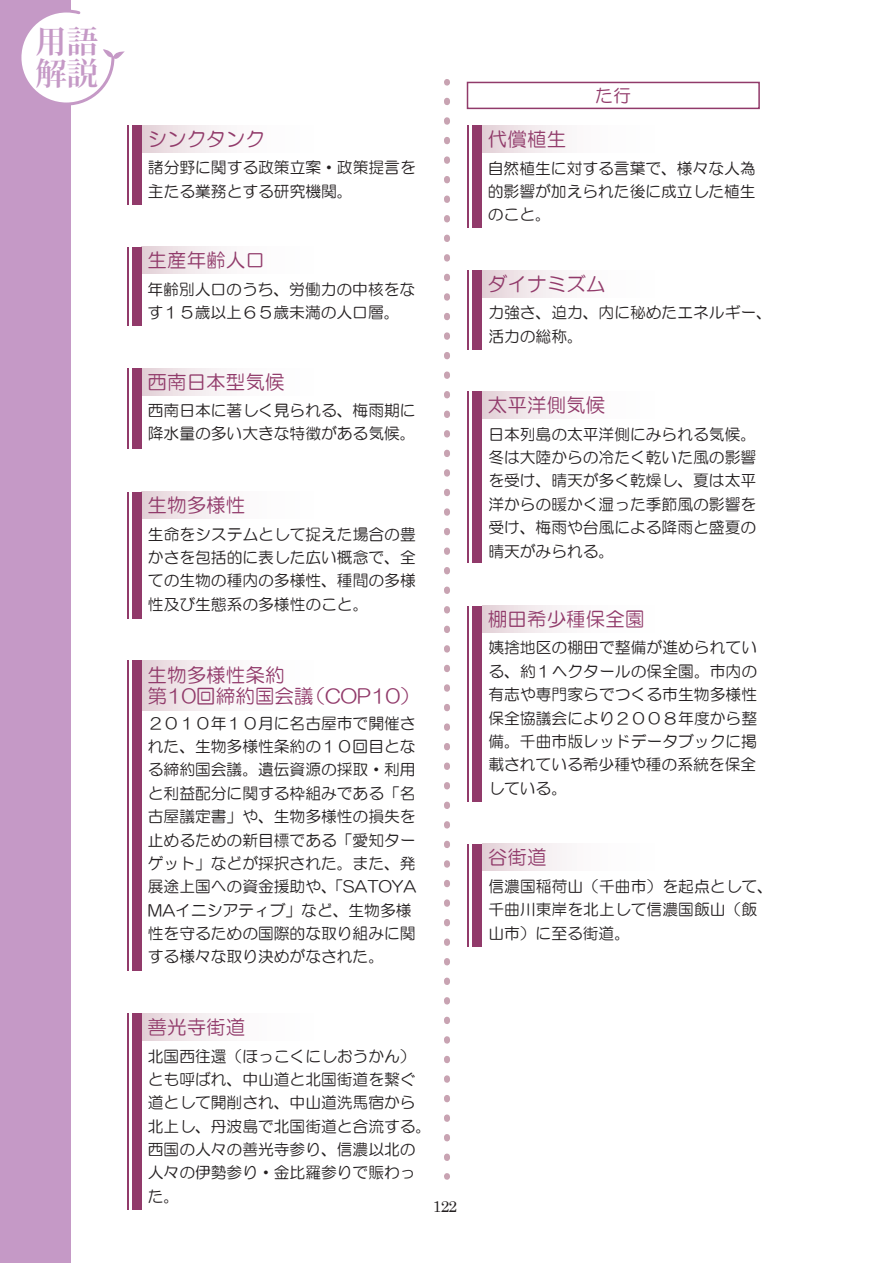
<style>
.page{position:relative;width:893px;height:1263px;background:#fff}
.page>*{position:absolute;margin:0;border:0;box-sizing:border-box;transform-origin:0 0}
.t1{font:700 31.5px/32.5px "Koz Min Pro";color:#c599c6}
.t2{font:19.5px/21.3px "HG Maru Gothic MPRO";letter-spacing:.005em;color:#913a6a}
.t3{font:18px "HG Maru Gothic MPRO";color:#913a6a}
.t4{font:15.75px/23.4px "HG Maru Gothic MPRO";color:#231f20}
.t5{font:15.75px "Century";color:#231f20}
</style>
<div class="page">
<div style="left:0;top:0;width:70px;height:1263px;background:#c599c6"></div>
<svg style="left:21px;top:8px;width:104px;height:99px"></svg>
<svg style="left:142px;top:125px;width:79px;height:27px"></svg>
<div style="left:132px;top:125px;width:10px;height:79px;background:#913a6a"></div>
<hr style="left:127px;top:125px;width:2px;height:79px;background:#913a6a">
<div style="left:467px;top:82px;width:293px;height:27px;border:2px solid #913a6a"></div>
<svg style="left:482px;top:125px;width:80px;height:27px"></svg>
<div style="left:472px;top:125px;width:10px;height:103px;background:#913a6a"></div>
<hr style="left:467px;top:125px;width:2px;height:103px;background:#913a6a">
<svg style="left:482px;top:270px;width:80px;height:27px"></svg>
<div style="left:472px;top:270px;width:10px;height:79px;background:#913a6a"></div>
<hr style="left:467px;top:270px;width:2px;height:79px;background:#913a6a">
<svg style="left:482px;top:392px;width:80px;height:27px"></svg>
<div style="left:472px;top:392px;width:10px;height:171px;background:#913a6a"></div>
<hr style="left:467px;top:392px;width:2px;height:171px;background:#913a6a">
<svg style="left:482px;top:606px;width:80px;height:27px"></svg>
<div style="left:472px;top:606px;width:10px;height:195px;background:#913a6a"></div>
<hr style="left:467px;top:606px;width:2px;height:195px;background:#913a6a">
<svg style="left:482px;top:844px;width:80px;height:27px"></svg>
<div style="left:472px;top:844px;width:10px;height:102px;background:#913a6a"></div>
<hr style="left:467px;top:844px;width:2px;height:102px;background:#913a6a">
<svg style="left:142px;top:492px;width:79px;height:27px"></svg>
<div style="left:132px;top:492px;width:10px;height:126px;background:#913a6a"></div>
<hr style="left:127px;top:492px;width:2px;height:126px;background:#913a6a">
<svg style="left:142px;top:368px;width:79px;height:27px"></svg>
<div style="left:132px;top:368px;width:10px;height:81px;background:#913a6a"></div>
<hr style="left:127px;top:368px;width:2px;height:81px;background:#913a6a">
<svg style="left:142px;top:1014px;width:79px;height:27px"></svg>
<div style="left:132px;top:1014px;width:10px;height:196px;background:#913a6a"></div>
<hr style="left:127px;top:1014px;width:2px;height:196px;background:#913a6a">
<svg style="left:142px;top:661px;width:79px;height:49px"></svg>
<div style="left:132px;top:661px;width:10px;height:310px;background:#913a6a"></div>
<hr style="left:127px;top:661px;width:2px;height:310px;background:#913a6a">
<svg style="left:142px;top:247px;width:79px;height:27px"></svg>
<div style="left:132px;top:247px;width:10px;height:79px;background:#913a6a"></div>
<hr style="left:127px;top:247px;width:2px;height:79px;background:#913a6a">
<svg style="left:444px;top:101px;width:6px;height:1060px"></svg>
<h1 class="t1" style="left:36px;top:23px;width:64px">用語解説</h1>
<p class="t2" style="left:147px;top:128px;width:119px">シンクタンク</p>
<p class="t4" style="left:148px;top:156px;width:269px">諸分野に関する政策立案・政策提言を主たる業務とする研究機関。</p>
<p class="t2" style="left:147px;top:250px;width:119px">生産年齢人口</p>
<p class="t4" style="left:147px;top:278px;width:269px">年齢別人口のうち、労働力の中核をなす１５歳以上６５歳未満の人口層。</p>
<p class="t2" style="left:147px;top:371px;width:139px">西南日本型気候</p>
<p class="t4" style="left:148px;top:399px;width:269px">西南日本に著しく見られる、梅雨期に降水量の多い大きな特徴がある気候。</p>
<p class="t2" style="left:147px;top:495px;width:99px">生物多様性</p>
<p class="t4" style="left:148px;top:522px;width:269px;text-align:justify">生命をシステムとして捉えた場合の豊かさを包括的に表した広い概念で、全ての生物の種内の多様性、種間の多様性及び生態系の多様性のこと。</p>
<p class="t2" style="left:147px;top:664px;width:274px">生物多様性条約<br>第10回締約国会議（COP10）</p>
<p class="t4" style="left:148px;top:711px;width:270px">２０１０年１０月に名古屋市で開催された、生物多様性条約の１０回目となる締約国会議。遺伝資源の採取・利用と利益配分に関する枠組みである「名古屋議定書」や、生物多様性の損失を止めるための新目標である「愛知ターゲット」などが採択された。また、発展途上国への資金援助や、「SATOYA<br>MAイニシアティブ」など、生物多様性を守るための国際的な取り組みに関する様々な取り決めがなされた。</p>
<p class="t2" style="left:147px;top:1016px;width:99px">善光寺街道</p>
<p class="t4" style="left:148px;top:1044px;width:285px">北国西往還（ほっこくにしおうかん）とも呼ばれ、中山道と北国街道を繋ぐ道として開削され、中山道洗馬宿から北上し、丹波島で北国街道と合流する。西国の人々の善光寺参り、信濃以北の人々の伊勢参り・金比羅参りで賑わった。</p>
<p class="t5" style="left:433px;top:1193px;width:26px">122</p>
<p class="t2" style="left:488px;top:128px;width:80px">代償植生</p>
<p class="t3" style="left:595px;top:86px;width:37px">た行</p>
<p class="t4" style="left:488px;top:156px;width:269px;text-align:justify">自然植生に対する言葉で、様々な人為的影響が加えられた後に成立した植生のこと。</p>
<p class="t2" style="left:488px;top:273px;width:119px">ダイナミズム</p>
<p class="t4" style="left:488px;top:301px;width:285px">力強さ、迫力、内に秘めたエネルギー、活力の総称。</p>
<p class="t2" style="left:488px;top:395px;width:119px">太平洋側気候</p>
<p class="t4" style="left:488px;top:422px;width:269px;text-align:justify">日本列島の太平洋側にみられる気候。冬は大陸からの冷たく乾いた風の影響を受け、晴天が多く乾燥し、夏は太平洋からの暖かく湿った季節風の影響を受け、梅雨や台風による降雨と盛夏の晴天がみられる。</p>
<p class="t2" style="left:488px;top:608px;width:158px">棚田希少種保全園</p>
<p class="t4" style="left:488px;top:636px;width:270px;text-align:justify">姨捨地区の棚田で整備が進められている、約１ヘクタールの保全園。市内の有志や専門家らでつくる市生物多様性保全協議会により２００８年度から整備。千曲市版レッドデータブックに掲載されている希少種や種の系統を保全している。</p>
<p class="t2" style="left:488px;top:847px;width:60px">谷街道</p>
<p class="t4" style="left:488px;top:874px;width:286px">信濃国稲荷山（千曲市）を起点として、千曲川東岸を北上して信濃国飯山（飯山市）に至る街道。</p>
</div>
